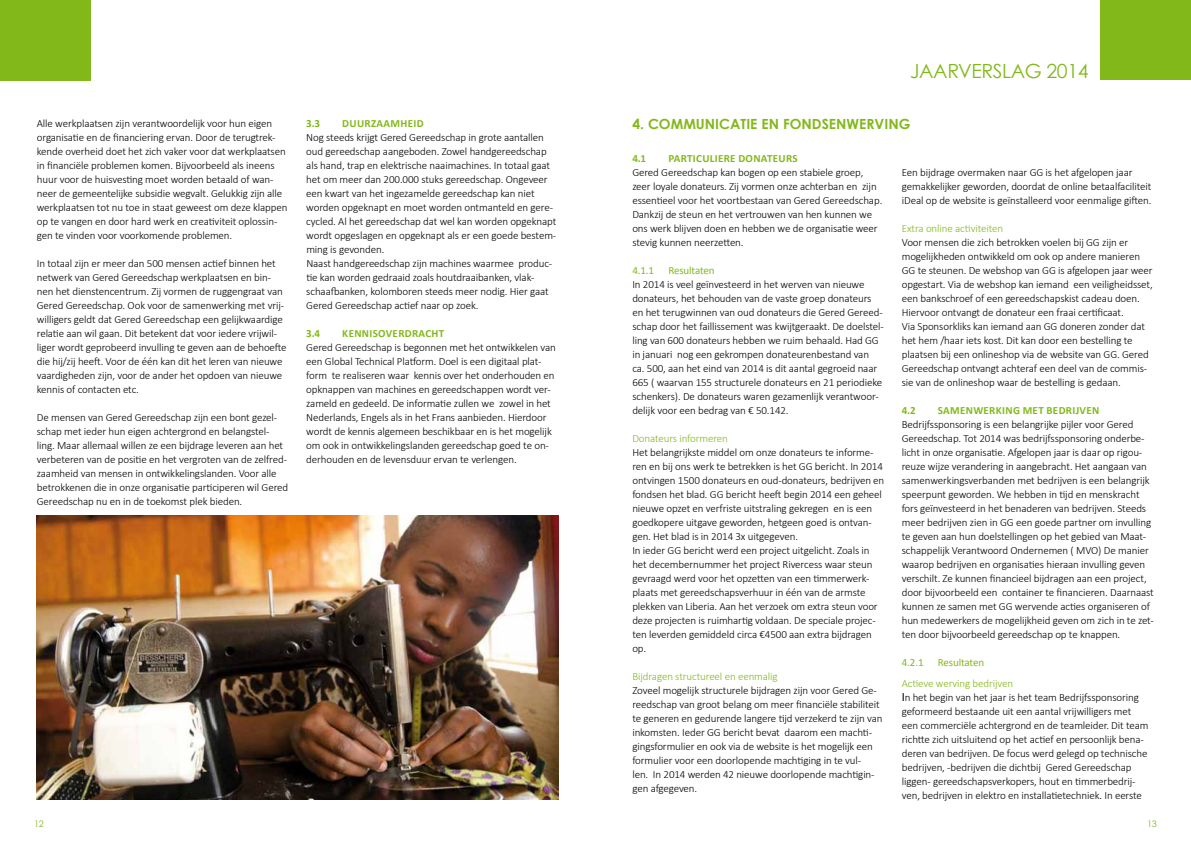
<style>
.page{position:relative;width:1191px;height:842px;background:#fff}
.page>*{position:absolute;margin:0;border:0;box-sizing:border-box;transform-origin:0 0}
.t1{font:19.5px "Century Gothic";letter-spacing:-.02em;color:#83b81a}
.t2{font:700 14px "Century Gothic";color:#83b81a}
.t3{font:300 11px/14px "Calibri";letter-spacing:-.01em;color:#000}
.t4{font:700 11px "Calibri";letter-spacing:.03em;color:#83b81a}
.t5{font:300 11px "Calibri";letter-spacing:-.01em;color:#83b81a}
.t6{font:11px "Calibri";letter-spacing:-.01em;color:#83b81a}
.t7{font:9px "Century Gothic";color:#83b81a}
.s1{color:#83b81a}
.s2{font-family:"Arial";font-weight:400}
</style>
<div class="page">
<div style="left:0;top:0;width:91px;height:81px;background:#83b81a"></div>
<div style="left:1100px;top:0;width:91px;height:79px;background:#83b81a"></div>
<img style="left:37px;top:516px;width:521px;height:283px">
<p class="t3" style="left:37px;top:116px;width:252px">Alle werkplaatsen zijn verantwoordelijk voor hun eigen organisatie en de financiering ervan. Door de terugtrek&shy;kende overheid doet het zich vaker voor dat werkplaatsen in financiële problemen komen. Bijvoorbeeld als ineens huur voor de huisvesting moet worden betaald of wan&shy;neer de gemeentelijke subsidie wegvalt. Gelukkig zijn alle werkplaatsen tot nu toe in staat geweest om deze klappen op te vangen en door hard werk en creativiteit oplossin&shy;gen te vinden voor voorkomende problemen.</p>
<p class="t3" style="left:37px;top:256px;width:251px">In totaal zijn er meer dan 500 mensen actief binnen het netwerk van Gered Gereedschap werkplaatsen en bin&shy;nen het dienstencentrum. Zij vormen de ruggengraat van Gered Gereedschap. Ook voor de samenwerking met vrij&shy;willigers geldt dat Gered Gereedschap een gelijkwaardige relatie aan wil gaan. Dit betekent dat voor iedere vrijwil&shy;liger wordt geprobeerd invulling te geven aan de behoefte die hij/zij heeft. Voor de één kan dit het leren van nieuwe vaardigheden zijn, voor de ander het opdoen van nieuwe kennis of contacten etc.</p>
<p class="t3" style="left:37px;top:410px;width:253px">De mensen van Gered Gereedschap zijn een bont gezel&shy;schap met ieder hun eigen achtergrond en belangstel&shy;ling. Maar allemaal willen ze een bijdrage leveren aan het verbeteren van de positie en het vergroten van de zelfred&shy;zaamheid van mensen in ontwikkelingslanden. Voor alle betrokkenen die in onze organisatie participeren wil Gered Gereedschap nu en in de toekomst plek bieden.</p>
<p class="t4" style="left:306px;top:117px;width:30px">3.3 D</p>
<p class="t4" style="left:349px;top:117px;width:76px">UURZAAMHEID</p>
<p class="t3" style="left:306px;top:130px;width:252px">Nog steeds krijgt Gered Gereedschap in grote aantallen oud gereedschap aangeboden. Zowel handgereedschap als hand, trap en elektrische naaimachines. In totaal gaat het om meer dan 200.000 stuks gereedschap. Ongeveer een kwart van het ingezamelde gereedschap kan niet worden opgeknapt en moet worden ontmanteld en gere&shy;cycled. Al het gereedschap dat wel kan worden opgeknapt wordt opgeslagen en opgeknapt als er een goede bestem&shy;ming is gevonden.<br>Naast handgereedschap zijn machines waarmee produc&shy;tie kan worden gedraaid zoals houtdraaibanken, vlak&shy;schaafbanken, kolomboren steeds meer nodig. Hier gaat Gered Gereedschap actief naar op zoek.</p>
<p class="t4" style="left:306px;top:327px;width:29px">3.4 K</p>
<p class="t4" style="left:349px;top:327px;width:97px">ENNISOVERDRACHT</p>
<p class="t3" style="left:306px;top:340px;width:251px">Gered Gereedschap is begonnen met het ontwikkelen van een Global Technical Platform. Doel is een digitaal plat&shy;form te realiseren waar kennis over het onderhouden en opknappen van machines en gereedschappen wordt ver&shy;zameld en gedeeld. De informatie zullen we zowel in het Nederlands, Engels als in het Frans aanbieden. Hierdoor wordt de kennis algemeen beschikbaar en is het mogelijk om ook in ontwikkelingslanden gereedschap goed te on&shy;derhouden en de levensduur ervan te verlengen.</p>
<h1 class="t1" style="left:910px;top:59px;width:23px">JAARVERSLAG</h1>
<h1 class="t1" style="left:1046px;top:59px;width:44px">2014</h1>
<p class="t2" style="left:632px;top:115px;width:277px">4. COMMUNICATIE EN FONDSENWERVING</p>
<p class="t4" style="left:632px;top:151px;width:29px">4.1 P</p>
<p class="t4" style="left:674px;top:151px;width:125px">ARTICULIERE DONATEURS</p>
<p class="t3" style="left:632px;top:165px;width:251px">Gered Gereedschap kan bogen op een stabiele groep, zeer loyale donateurs. Zij vormen onze achterban en zijn essentieel voor het voortbestaan van Gered Gereedschap.<br>Dankzij de steun en het vertrouwen van hen kunnen we ons werk blijven doen en hebben we de organisatie weer stevig kunnen neerzetten.</p>
<p class="t6" style="left:632px;top:263px;width:23px">4.1.1</p>
<p class="t6" style="left:668px;top:263px;width:48px">Resultaten</p>
<p class="t3" style="left:632px;top:277px;width:253px">In 2014 is veel geïnvesteerd in het werven van nieuwe donateurs, het behouden van de vaste groep donateurs en het terugwinnen van oud donateurs die Gered Gereed&shy;schap door het faillissement was kwijtgeraakt. De doelstel&shy;ling van 600 donateurs hebben we ruim behaald. Had GG in januari nog een gekrompen donateurenbestand van ca. 500, aan het eind van 2014 is dit aantal gegroeid naar 665 ( waarvan 155 structurele donateurs en 21 periodieke schenkers). De donateurs waren gezamenlijk verantwoor&shy;delijk voor een bedrag van € 50.142.</p>
<p class="t5" style="left:632px;top:432px;width:97px">Donateurs informeren</p>
<p class="t3" style="left:632px;top:445px;width:253px">Het belangrijkste middel om onze donateurs te informe&shy;ren en bij ons werk te betrekken is het GG bericht. In 2014 ontvingen 1500 donateurs en oud-donateurs, bedrijven en fondsen het blad. GG bericht heeft begin 2014 een geheel nieuwe opzet en verfriste uitstraling gekregen en is een goedkopere uitgave geworden, hetgeen goed is ontvan&shy;gen. Het blad is in 2014 3x uitgegeven.<br>In ieder GG bericht werd een project uitgelicht. Zoals in het decembernummer het project Rivercess waar steun gevraagd werd voor het opzetten van een timmerwerk&shy;plaats met gereedschapsverhuur in één van de armste plekken van Liberia. Aan het verzoek om extra steun voor deze projecten is ruimhartig voldaan. De speciale projec&shy;ten leverden gemiddeld circa €4500 aan extra bijdragen op.</p>
<p class="t5" style="left:632px;top:670px;width:147px">Bijdragen structureel en eenmalig</p>
<p class="t3" style="left:632px;top:683px;width:251px">Zoveel mogelijk structurele bijdragen zijn voor Gered Ge&shy;reedschap van groot belang om meer financiële stabiliteit te generen en gedurende langere tijd verzekerd te zijn van inkomsten. Ieder GG bericht bevat daarom een machti&shy;gingsformulier en ook via de website is het mogelijk een formulier voor een doorlopende machtiging in te vul-<br>len. In 2014 werden 42 nieuwe doorlopende machtigin&shy;gen afgegeven.</p>
<p class="t3" style="left:901px;top:165px;width:251px">Een bijdrage overmaken naar GG is het afgelopen jaar gemakkelijker geworden, doordat de online betaalfaciliteit iDeal op de website is geïnstalleerd voor eenmalige giften.</p>
<p class="t5" style="left:901px;top:222px;width:103px">Extra online activiteiten</p>
<p class="t3" style="left:901px;top:235px;width:252px">Voor mensen die zich betrokken voelen bij GG zijn er mogelijkheden ontwikkeld om ook op andere manieren GG te steunen. De webshop van GG is afgelopen jaar weer opgestart. Via de webshop kan iemand een veiligheidsset, een bankschroef of een gereedschapskist cadeau doen.<br>Hiervoor ontvangt de donateur een fraai certificaat.<br>Via Sponsorkliks kan iemand aan GG doneren zonder dat het hem /haar iets kost. Dit kan door een bestelling te plaatsen bij een onlineshop via de website van GG. Gered Gereedschap ontvangt achteraf een deel van de commis&shy;sie van de onlineshop waar de bestelling is gedaan.</p>
<p class="t4" style="left:901px;top:404px;width:29px">4.2 S</p>
<p class="t4" style="left:943px;top:404px;width:158px">AMENWERKING MET BEDRIJVEN</p>
<p class="t3" style="left:901px;top:417px;width:254px">Bedrijfssponsoring is een belangrijke pijler voor Gered Gereedschap. Tot 2014 was bedrijfssponsoring onderbe&shy;licht in onze organisatie. Afgelopen jaar is daar op rigou&shy;reuze wijze verandering in aangebracht. Het aangaan van samenwerkingsverbanden met bedrijven is een belangrijk speerpunt geworden. We hebben in tijd en menskracht fors geïnvesteerd in het benaderen van bedrijven. Steeds meer bedrijven zien in GG een goede partner om invulling te geven aan hun doelstellingen op het gebied van Maat&shy;schappelijk Verantwoord Ondernemen ( MVO) De manier waarop bedrijven en organisaties hieraan invulling geven verschilt. Ze kunnen financieel bijdragen aan een project, door bijvoorbeeld een container te financieren. Daarnaast kunnen ze samen met GG wervende acties organiseren of hun medewerkers de mogelijkheid geven om zich in te zet&shy;ten door bijvoorbeeld gereedschap op te knappen.</p>
<p class="t6" style="left:901px;top:656px;width:23px">4.2.1</p>
<p class="t6" style="left:937px;top:656px;width:48px">Resultaten</p>
<p class="t3" style="left:901px;top:676px;width:248px"><span class="s1">Actieve werving bedrijven<br></span><span class="s2">I</span>n het begin van het jaar is het team Bedrijfssponsoring geformeerd bestaande uit een aantal vrijwilligers met een commerciële achtergrond en de teamleider. Dit team richtte zich uitsluitend op het actief en persoonlijk bena&shy;deren van bedrijven. De focus werd gelegd op technische bedrijven, -bedrijven die dichtbij Gered Gereedschap liggen- gereedschapsverkopers, hout en timmerbedrij&shy;ven, bedrijven in elektro en installatietechniek. In eerste</p>
<p class="t7" style="left:34px;top:818px;width:11px">12</p>
<p class="t7" style="left:1147px;top:818px;width:11px">13</p>
</div>
